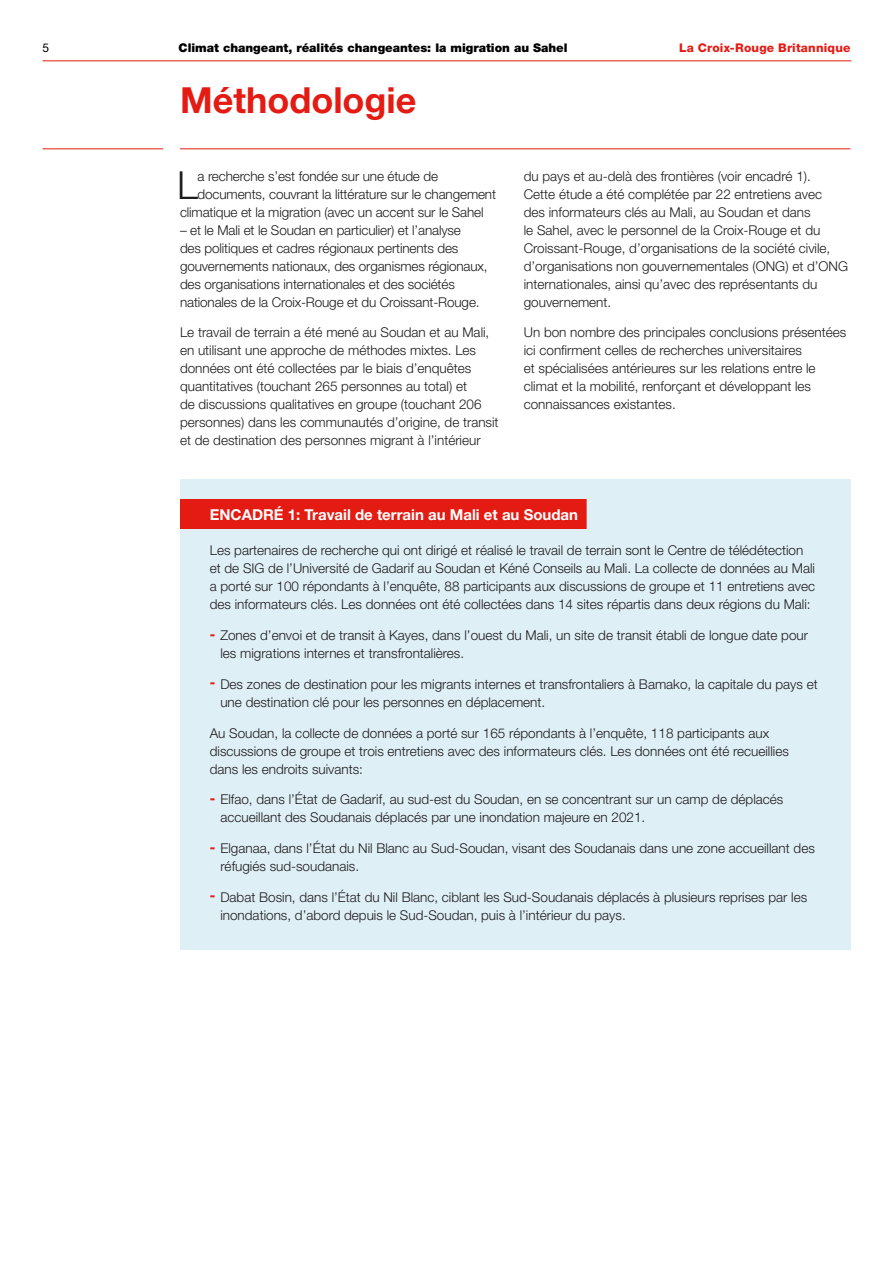
<style>
.page{position:relative;width:893px;height:1263px;background:#fff}
.page>*{position:absolute;margin:0;border:0;box-sizing:border-box;transform-origin:0 0}
.t1{font:300 38.7px "Helvetica Neue LT";color:#1d1b1d}
.t2{font:700 36px "Helvetica Neue LT";color:#e41b13}
.t3{font:700 15px "Helvetica Neue LT";color:#fff}
.t4{font:300 13.5px/18px "Helvetica Neue LT";color:#1d1b1d}
.t5{font:900 12px "Helvetica Neue LT";color:#000}
.t6{font:800 12px "Helvetica Neue LT";letter-spacing:.02em;color:#e41b13}
.t7{font:12px "Helvetica Neue LT";color:#000}
.s1{font-weight:800;color:#e41b13}
</style>
<div class="page">
<hr style="left:43px;top:148px;width:120px;height:1px;background:#e41b13">
<hr style="left:180px;top:148px;width:670px;height:1px;background:#e41b13">
<hr style="left:43px;top:60px;width:808px;height:1px;background:#e41b13">
<div style="left:180px;top:479px;width:670px;height:471px;background:#dfeff6"></div>
<div style="left:180px;top:499px;width:407px;height:30px;background:#e41b13"></div>
<p class="t7" style="left:43px;top:41px;width:8px">5</p>
<p class="t5" style="left:179px;top:41px;width:390px">Climat changeant, réalités changeantes: la migration au Sahel</p>
<p class="t6" style="left:679px;top:41px;width:173px">La Croix-Rouge Britannique</p>
<h2 class="t2" style="left:180px;top:78px;width:238px">Méthodologie</h2>
<h1 class="t1" style="left:177px;top:161px;width:22px">L</h1>
<p class="t4" style="left:198px;top:167px;width:242px">a recherche s’est fondée sur une étude de</p>
<p class="t4" style="left:198px;top:185px;width:300px">documents, couvrant la littérature sur le changement</p>
<p class="t4" style="left:180px;top:203px;width:305px">climatique et la migration (avec un accent sur le Sahel</p>
<p class="t4" style="left:180px;top:221px;width:309px">– et le Mali et le Soudan en particulier) et l’analyse<br>des politiques et cadres régionaux pertinents des gouvernements nationaux, des organismes régionaux, des organisations internationales et des sociétés nationales de la Croix-Rouge et du Croissant-Rouge.</p>
<p class="t4" style="left:180px;top:323px;width:320px">Le travail de terrain a été mené au Soudan et au Mali, en utilisant une approche de méthodes mixtes. Les données ont été collectées par le biais d’enquêtes quantitatives (touchant 265 personnes au total) et<br>de discussions qualitatives en groupe (touchant 206 personnes) dans les communautés d’origine, de transit et de destination des personnes migrant à l’intérieur</p>
<p class="t4" style="left:524px;top:167px;width:326px">du pays et au-delà des frontières (voir encadré 1).<br>Cette étude a été complétée par 22 entretiens avec<br>des informateurs clés au Mali, au Soudan et dans<br>le Sahel, avec le personnel de la Croix-Rouge et du Croissant-Rouge, d’organisations de la société civile, d’organisations non gouvernementales (ONG) et d’ONG internationales, ainsi qu’avec des représentants du gouvernement.</p>
<p class="t4" style="left:524px;top:323px;width:324px">Un bon nombre des principales conclusions présentées ici confirment celles de recherches universitaires<br>et spécialisées antérieures sur les relations entre le climat et la mobilité, renforçant et développant les connaissances existantes.</p>
<p class="t3" style="left:210px;top:506px;width:370px">ENCADRÉ 1: Travail de terrain au Mali et au Soudan</p>
<p class="t4" style="left:210px;top:541px;width:607px">Les partenaires de recherche qui ont dirigé et réalisé le travail de terrain sont le Centre de télédétection et de SIG de l’Université de Gadarif au Soudan et Kéné Conseils au Mali. La collecte de données au Mali a porté sur 100 répondants à l’enquête, 88 participants aux discussions de groupe et 11 entretiens avec des informateurs clés. Les données ont été collectées dans 14 sites répartis dans deux régions du Mali:</p>
<p class="t4" style="left:220px;top:626px;width:589px;text-indent:-11px"><span class="s1">-</span> Zones d’envoi et de transit à Kayes, dans l’ouest du Mali, un site de transit établi de longue date pour les migrations internes et transfrontalières.</p>
<p class="t4" style="left:220px;top:675px;width:599px;text-indent:-11px"><span class="s1">-</span> Des zones de destination pour les migrants internes et transfrontaliers à Bamako, la capitale du pays et une destination clé pour les personnes en déplacement.</p>
<p class="t4" style="left:210px;top:723px;width:581px">Au Soudan, la collecte de données a porté sur 165 répondants à l’enquête, 118 participants aux discussions de groupe et trois entretiens avec des informateurs clés. Les données ont été recueillies dans les endroits suivants:</p>
<p class="t4" style="left:220px;top:790px;width:564px;text-indent:-11px"><span class="s1">-</span> Elfao, dans l’État de Gadarif, au sud-est du Soudan, en se concentrant sur un camp de déplacés accueillant des Soudanais déplacés par une inondation majeure en 2021.</p>
<p class="t4" style="left:220px;top:839px;width:596px;text-indent:-11px"><span class="s1">-</span> Elganaa, dans l’État du Nil Blanc au Sud-Soudan, visant des Soudanais dans une zone accueillant des réfugiés sud-soudanais.</p>
<p class="t4" style="left:220px;top:888px;width:588px;text-indent:-11px"><span class="s1">-</span> Dabat Bosin, dans l’État du Nil Blanc, ciblant les Sud-Soudanais déplacés à plusieurs reprises par les inondations, d’abord depuis le Sud-Soudan, puis à l’intérieur du pays.</p>
</div>
